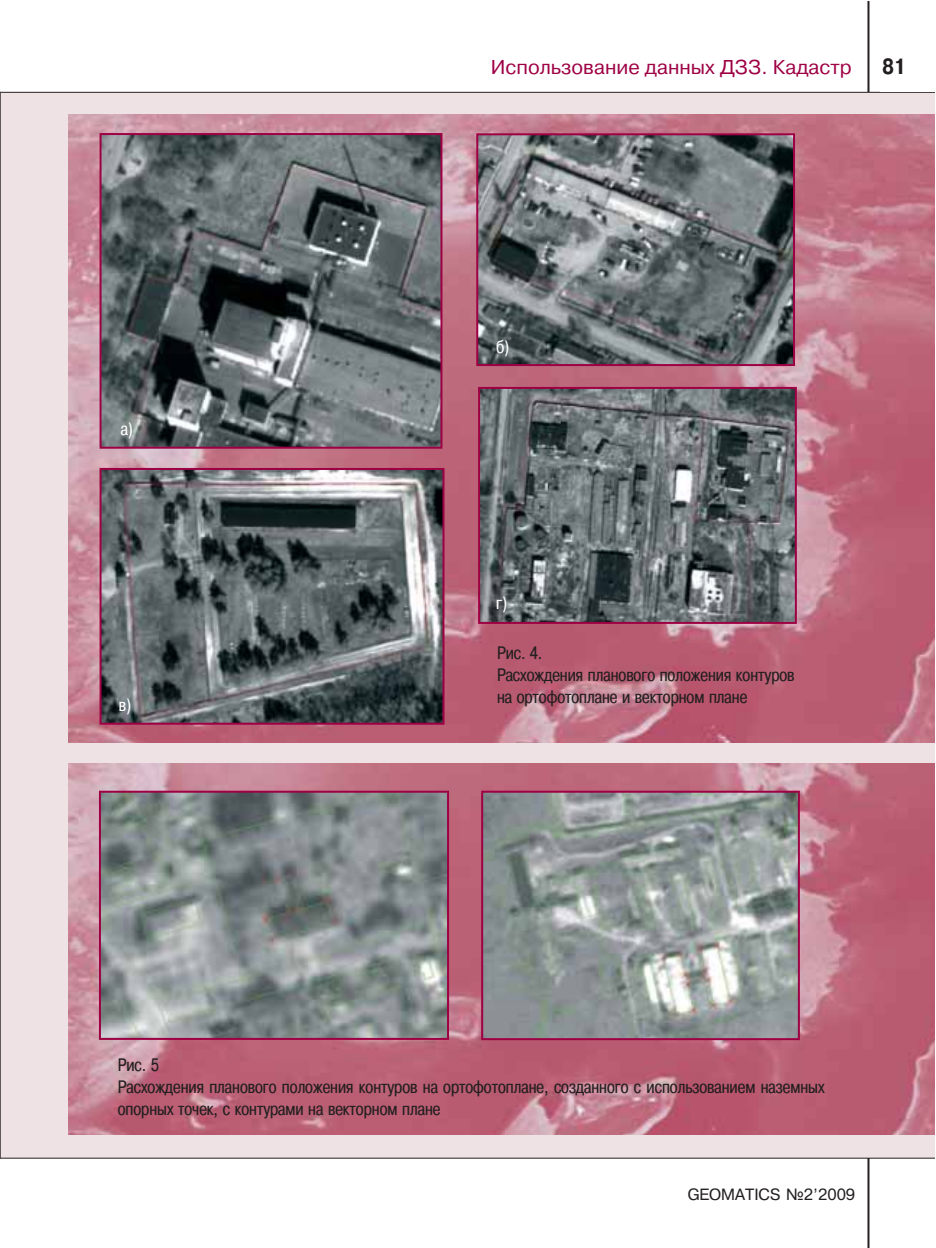
<style>
.page{position:relative;width:936px;height:1248px;background:#fff}
.page>*{position:absolute;margin:0;border:0;box-sizing:border-box;transform-origin:0 0}
.t1{font:700 22px "Pragmatica Cond C";color:#231f20}
.t2{font:20px "Pragmatica C";color:#9e0044}
.t3{font:18px/22px "Pragmatica Cond C";color:#231f20}
.t4{font:18px "Pragmatica Cond C";color:#fff}
.t5{font:16px "Pragmatica";color:#231f20}
</style>
<div class="page">
<hr style="left:867px;top:1px;width:2px;height:1246px;background:#231f20">
<div style="left:1px;top:92px;width:933px;height:1066px;background:#eee2e4"></div>
<svg style="left:0;top:92px;width:1px;height:1066px"></svg>
<img style="left:68px;top:114px;width:866px;height:628px">
<img style="left:68px;top:763px;width:866px;height:371px">
<img style="left:102px;top:136px;width:337px;height:309px">
<div style="left:99px;top:133px;width:343px;height:315px;border:2px solid #9e0044"></div>
<img style="left:102px;top:471px;width:339px;height:250px">
<div style="left:99px;top:468px;width:345px;height:256px;border:2px solid #9e0044"></div>
<img style="left:481px;top:390px;width:312px;height:231px">
<div style="left:478px;top:387px;width:318px;height:237px;border:2px solid #9e0044"></div>
<img style="left:479px;top:136px;width:313px;height:227px">
<div style="left:476px;top:133px;width:319px;height:233px;border:2px solid #9e0044"></div>
<img style="left:102px;top:793px;width:344px;height:243px">
<div style="left:99px;top:790px;width:350px;height:249px;border:2px solid #9e0044"></div>
<img style="left:484px;top:793px;width:312px;height:244px">
<div style="left:481px;top:790px;width:318px;height:250px;border:2px solid #9e0044"></div>
<p class="t2" style="left:491px;top:60px;width:362px">Использование данных ДЗЗ. Кадастр</p>
<p class="t1" style="left:882px;top:58px;width:26px">81</p>
<p class="t4" style="left:121px;top:422px;width:14px">а)</p>
<p class="t4" style="left:119px;top:697px;width:14px">в)</p>
<p class="t4" style="left:496px;top:340px;width:15px">б)</p>
<p class="t4" style="left:496px;top:596px;width:12px">г)</p>
<p class="t3" style="left:497px;top:643px;width:299px">Рис. 4.<br>Расхождения планового положения контуров на ортофотоплане и векторном плане</p>
<p class="t3" style="left:118px;top:1055px;width:708px">Рис. 5<br>Расхождения планового положения контуров на ортофотоплане, созданного с использованием наземных опорных точек, с контурами на векторном плане</p>
<p class="t5" style="left:687px;top:1188px;width:169px">GEOMATICS π2'2009</p>
</div>
